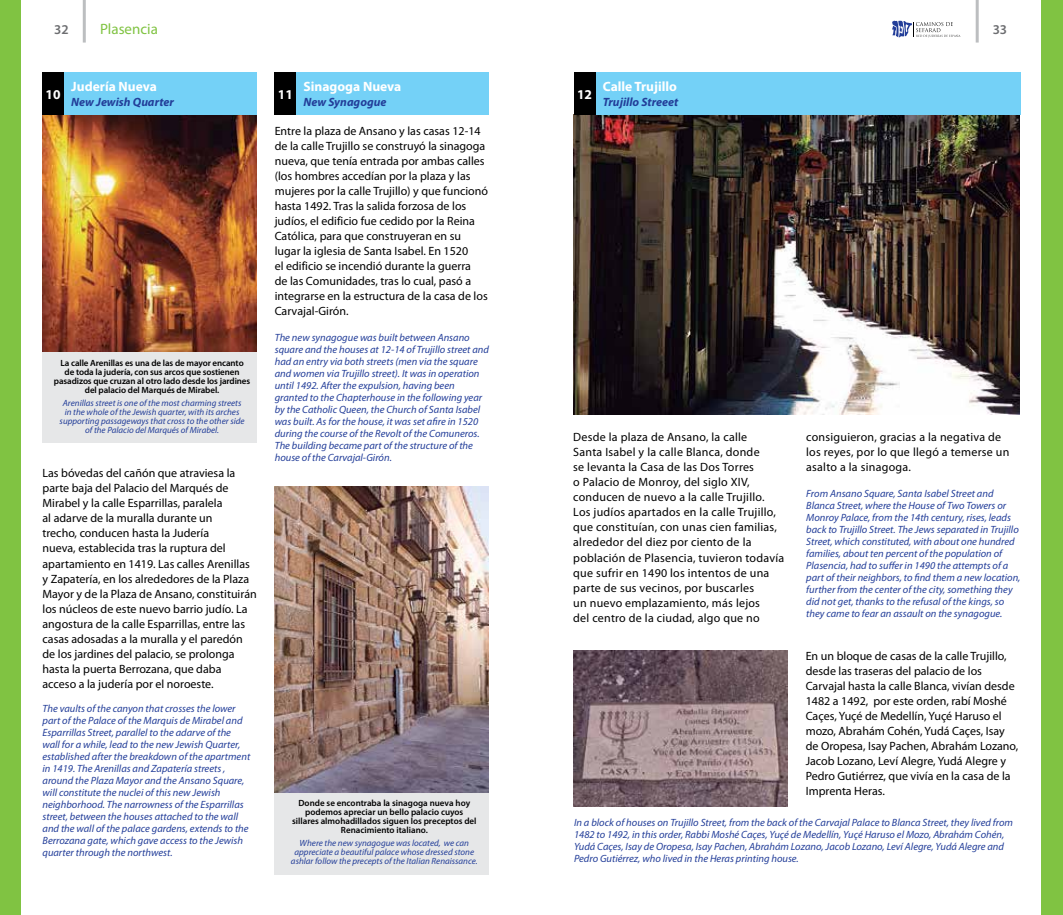
<style>
.page{position:relative;width:1063px;height:915px;background:#fff}
.page>*{position:absolute;margin:0;border:0;box-sizing:border-box;transform-origin:0 0}
.t1{font:15px "Myriad Pro";color:#80c342}
.t2{font:700 13.5px "Myriad Pro";color:#fff}
.t3{font:600 13.5px "Myriad Pro";color:#6d6e71}
.t4{font:12px/15px "Myriad Pro";color:#000}
.t5{font:12px/15px "Myriad Pro";letter-spacing:.02em;color:#000}
.t6{font:italic 700 12px "Myriad Pro";color:#233e99}
.t7{font:italic 10.5px/12px "Myriad Pro";color:#233e99}
.t8{font:italic 9px/9px "Myriad Pro";color:#233e99;text-align:center}
.t9{font:600 9px/9px "Myriad Pro";letter-spacing:-.01em;color:#000;text-align:center}
</style>
<div class="page">
<div style="left:1042px;top:0;width:21px;height:914px;background:#80c342"></div>
<hr style="left:976px;top:0;width:3px;height:43px;background:#bcbec0">
<svg style="left:892px;top:21px;width:69px;height:17px"></svg>
<hr style="left:83px;top:0;width:3px;height:43px;background:#bcbec0">
<div style="left:0;top:0;width:21px;height:914px;background:#80c342"></div>
<img style="left:573px;top:115px;width:447px;height:299px">
<img style="left:43px;top:115px;width:214px;height:237px">
<div style="left:43px;top:72px;width:214px;height:43px;background:#74d1f7"></div>
<div style="left:43px;top:72px;width:21px;height:43px;background:#000"></div>
<div style="left:574px;top:72px;width:446px;height:43px;background:#74d1f7"></div>
<div style="left:574px;top:72px;width:21px;height:43px;background:#000"></div>
<img style="left:275px;top:486px;width:214px;height:306px">
<div style="left:275px;top:72px;width:214px;height:43px;background:#74d1f7"></div>
<div style="left:275px;top:72px;width:21px;height:43px;background:#000"></div>
<img style="left:573px;top:650px;width:214px;height:156px">
<div style="left:43px;top:352px;width:214px;height:90px;background:#e6e7e8"></div>
<div style="left:275px;top:792px;width:214px;height:82px;background:#e6e7e8"></div>
<p class="t3" style="left:54px;top:21px;width:16px">32</p>
<h1 class="t1" style="left:100px;top:20px;width:59px">Plasencia</h1>
<p class="t3" style="left:993px;top:21px;width:16px">33</p>
<p class="t2" style="left:46px;top:85px;width:16px">10</p>
<p class="t2" style="left:71px;top:78px;width:87px">Judería Nueva</p>
<p class="t6" style="left:71px;top:94px;width:104px">New Jewish Quarter</p>
<p class="t9" style="left:54px;top:358px;width:198px">La calle Arenillas es una de las de mayor encanto<br>de toda la judería, con sus arcos que sostienen pasadizos que cruzan al otro lado desde los jardines del palacio del Marqués de Mirabel.</p>
<p class="t8" style="left:60px;top:398px;width:186px">Arenillas street is one of the most charming streets in the whole of the Jewish quarter, with its arches supporting passageways that cross to the other side of the Palacio del Marqués of Mirabel.</p>
<p class="t4" style="left:43px;top:465px;width:216px">Las bóvedas del cañón que atraviesa la parte baja del Palacio del Marqués de Mirabel y la calle Esparrillas, paralela<br>al adarve de la muralla durante un<br>trecho, conducen hasta la Judería<br>nueva, establecida tras la ruptura del apartamiento en 1419. Las calles Arenillas y Zapatería, en los alrededores de la Plaza Mayor y de la Plaza de Ansano, constituirán los núcleos de este nuevo barrio judío. La angostura de la calle Esparrillas, entre las casas adosadas a la muralla y el paredón de los jardines del palacio, se prolonga hasta la puerta Berrozana, que daba acceso a la judería por el noroeste.</p>
<p class="t7" style="left:43px;top:701px;width:209px">The vaults of the canyon that crosses the lower part of the Palace of the Marquis de Mirabel and Esparrillas Street, parallel to the adarve of the wall for a while, lead to the new Jewish Quarter, established after the breakdown of the apartment in 1419. The Arenillas and Zapatería streets , around the Plaza Mayor and the Ansano Square, will constitute the nuclei of this new Jewish neighborhood. The narrowness of the Esparrillas street, between the houses attached to the wall and the wall of the palace gardens, extends to the Berrozana gate, which gave access to the Jewish quarter through the northwest.</p>
<p class="t2" style="left:304px;top:78px;width:99px">Sinagoga Nueva</p>
<p class="t6" style="left:304px;top:94px;width:85px">New Synagogue</p>
<p class="t2" style="left:278px;top:85px;width:16px">11</p>
<p class="t4" style="left:275px;top:123px;width:215px">Entre la plaza de Ansano y las casas 12-14 de la calle Trujillo se construyó la sinagoga nueva, que tenía entrada por ambas calles (los hombres accedían por la plaza y las mujeres por la calle Trujillo) y que funcionó hasta 1492. Tras la salida forzosa de los judíos, el edificio fue cedido por la Reina Católica, para que construyeran en su lugar la iglesia de Santa Isabel. En 1520<br>el edificio se incendió durante la guerra<br>de las Comunidades, tras lo cual, pasó a integrarse en la estructura de la casa de los Carvajal-Girón.</p>
<p class="t7" style="left:275px;top:331px;width:216px">The new synagogue was built between Ansano square and the houses at 12-14 of Trujillo street and had an entry via both streets (men via the square and women via Trujillo street). It was in operation until 1492. After the expulsion, having been granted to the Chapterhouse in the following year by the Catholic Queen, the Church of Santa Isabel was built. As for the house, it was set afire in 1520 during the course of the Revolt of the Comuneros.<br>The building became part of the structure of the house of the Carvajal-Girón.</p>
<p class="t9" style="left:292px;top:797px;width:186px">Donde se encontraba la sinagoga nueva hoy podemos apreciar un bello palacio cuyos sillares almohadillados siguen los preceptos del Renacimiento italiano.</p>
<p class="t8" style="left:291px;top:838px;width:188px">Where the new synagogue was located, we can appreciate a beautiful palace whose dressed stone ashlar follow the precepts of the Italian Renaissance.</p>
<p class="t2" style="left:577px;top:85px;width:16px">12</p>
<p class="t2" style="left:603px;top:78px;width:76px">Calle Trujillo</p>
<p class="t6" style="left:603px;top:94px;width:77px">Trujillo Streeet</p>
<p class="t5" style="left:573px;top:429px;width:212px">Desde la plaza de Ansano, la calle<br>Santa Isabel y la calle Blanca, donde<br>se levanta la Casa de las Dos Torres<br>o Palacio de Monroy, del siglo XIV, conducen de nuevo a la calle Trujillo.<br>Los judíos apartados en la calle Trujillo, que constituían, con unas cien familias, alrededor del diez por ciento de la población de Plasencia, tuvieron todavía que sufrir en 1490 los intentos de una parte de sus vecinos, por buscarles<br>un nuevo emplazamiento, más lejos<br>del centro de la ciudad, algo que no</p>
<p class="t5" style="left:806px;top:429px;width:205px">consiguieron, gracias a la negativa de los reyes, por lo que llegó a temerse un asalto a la sinagoga.</p>
<p class="t7" style="left:806px;top:487px;width:216px">From Ansano Square, Santa Isabel Street and Blanca Street, where the House of Two Towers or Monroy Palace, from the 14th century, rises, leads back to Trujillo Street. The Jews separated in Trujillo Street, which constituted, with about one hundred families, about ten percent of the population of Plasencia, had to suffer in 1490 the attempts of a part of their neighbors, to find them a new location, further from the center of the city, something they did not get, thanks to the refusal of the kings, so they came to fear an assault on the synagogue.</p>
<p class="t4" style="left:806px;top:648px;width:214px">En un bloque de casas de la calle Trujillo, desde las traseras del palacio de los Carvajal hasta la calle Blanca, vivían desde 1482 a 1492, por este orden, rabí Moshé Caçes, Yuçé de Medellín, Yuçé Haruso el mozo, Abrahám Cohén, Yudá Caçes, Isay de Oropesa, Isay Pachen, Abrahám Lozano, Jacob Lozano, Leví Alegre, Yudá Alegre y Pedro Gutiérrez, que vivía en la casa de la Imprenta Heras.</p>
<p class="t7" style="left:574px;top:816px;width:441px">In a block of houses on Trujillo Street, from the back of the Carvajal Palace to Blanca Street, they lived from 1482 to 1492, in this order, Rabbi Moshé Caçes, Yuçé de Medellín, Yuçé Haruso el Mozo, Abrahám Cohén, Yudá Caçes, Isay de Oropesa, Isay Pachen, Abrahám Lozano, Jacob Lozano, Leví Alegre, Yudá Alegre and Pedro Gutiérrez, who lived in the Heras printing house.</p>
</div>
